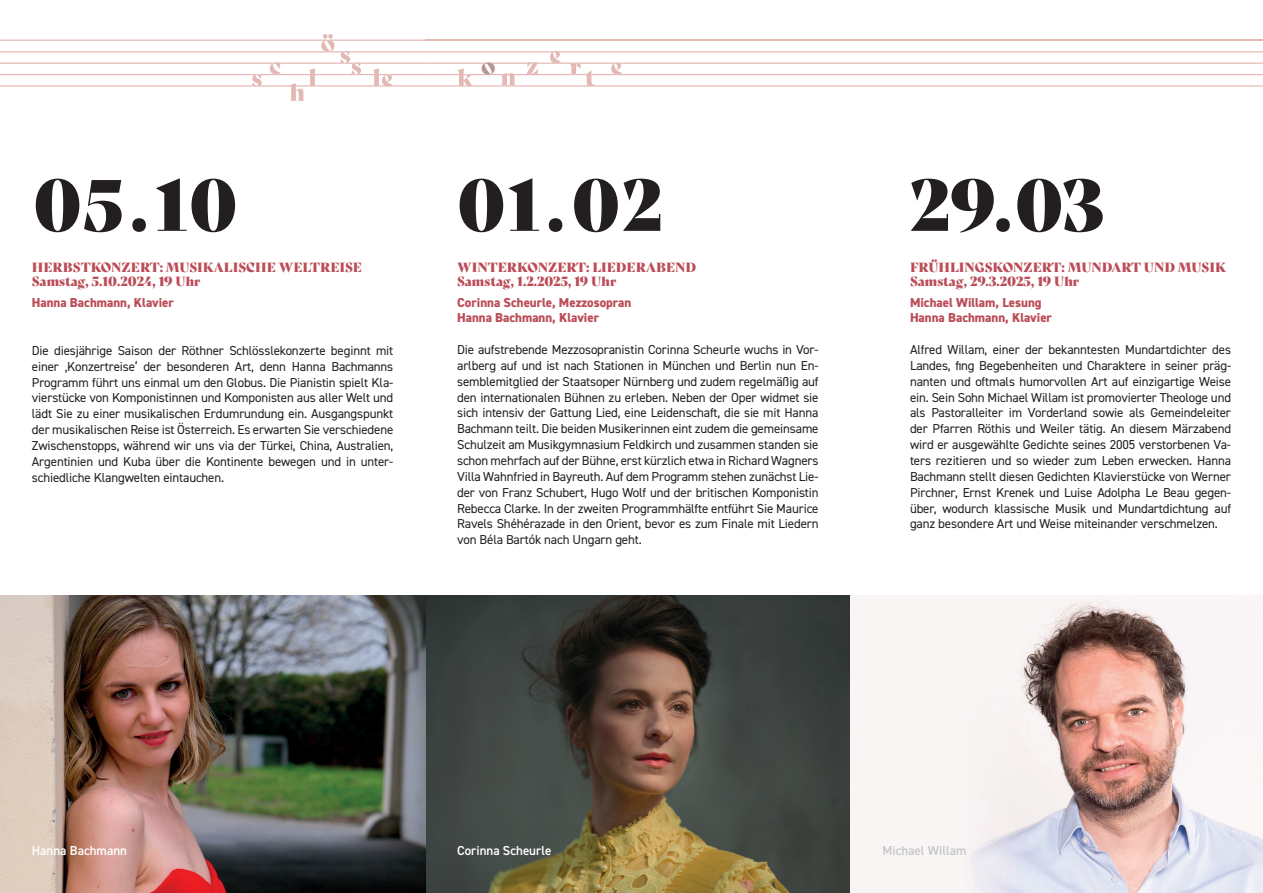
<style>
.page{position:relative;width:1263px;height:893px;background:#fff}
.page>*{position:absolute;margin:0;border:0;box-sizing:border-box;transform-origin:0 0}
.t1{font:70.5px "Bely Display";letter-spacing:.03em;color:#231f20}
.t2{font:13.05px/15.9px "DIN2014";letter-spacing:-.01em;color:#231f20;text-align:justify}
.t3{font:13.05px/13.5px "Bely Display";color:#bb4d58}
.t4{font:800 13.05px/15px "DIN2014";color:#bb4d58}
.t5{font:600 13.05px "DIN2014";color:#fff}
.t6{font:600 13.05px "DIN2014";color:#c7c8ca}
</style>
<div class="page">
<img style="left:0;top:595px;width:850px;height:298px">
<div style="left:850px;top:595px;width:413px;height:298px;background:#f9f5f5"></div>
<img style="left:972px;top:603px;width:291px;height:290px">
<svg style="left:0;top:34px;width:1263px;height:67px"></svg>
<h1 class="t1" style="left:33px;top:148px;width:206px">05 . 10</h1>
<p class="t3" style="left:32px;top:260px;width:332px">HERBSTKONZERT: MUSIKALISCHE WELTREISE<br>Samstag, 5.10.2024, 19 Uhr</p>
<p class="t4" style="left:32px;top:295px;width:144px">Hanna Bachmann, Klavier</p>
<p class="t2" style="left:32px;top:342px;width:363px">Die diesjährige Saison der Röthner Schlösslekonzerte beginnt mit einer ‚Konzertreise‘ der besonderen Art, denn Hanna Bachmanns Programm führt uns einmal um den Globus. Die Pianistin spielt Kla&shy;vierstücke von Komponistinnen und Komponisten aus aller Welt und lädt Sie zu einer musikalischen Erdumrundung ein. Ausgangspunkt der musikalischen Reise ist Österreich. Es erwarten Sie verschiedene Zwischenstopps, während wir uns via der Türkei, China, Australien, Argentinien und Kuba über die Kontinente bewegen und in unter&shy;schiedliche Klangwelten eintauchen.</p>
<h1 class="t1" style="left:457px;top:148px;width:207px">01 . 02</h1>
<p class="t3" style="left:457px;top:260px;width:241px">WINTERKONZERT: LIEDERABEND<br>Samstag, 1.2.2025, 19 Uhr</p>
<p class="t4" style="left:457px;top:295px;width:176px">Corinna Scheurle, Mezzosopran<br>Hanna Bachmann, Klavier</p>
<p class="t2" style="left:457px;top:341px;width:363px">Die aufstrebende Mezzosopranistin Corinna Scheurle wuchs in Vor&shy;arlberg auf und ist nach Stationen in München und Berlin nun En&shy;semblemitglied der Staatsoper Nürnberg und zudem regelmäßig auf den internationalen Bühnen zu erleben. Neben der Oper widmet sie sich intensiv der Gattung Lied, eine Leidenschaft, die sie mit Hanna Bachmann teilt. Die beiden Musikerinnen eint zudem die gemeinsame Schulzeit am Musikgymnasium Feldkirch und zusammen standen sie schon mehrfach auf der Bühne, erst kürzlich etwa in Richard Wagners Villa Wahnfried in Bayreuth. Auf dem Programm stehen zunächst Lie&shy;der von Franz Schubert, Hugo Wolf und der britischen Komponistin Rebecca Clarke. In der zweiten Programmhälfte entführt Sie Maurice Ravels Shéhérazade in den Orient, bevor es zum Finale mit Liedern von Béla Bartók nach Ungarn geht.</p>
<h1 class="t1" style="left:910px;top:148px;width:196px">29. 03</h1>
<p class="t3" style="left:910px;top:260px;width:317px">FRÜHLINGSKONZERT: MUNDART UND MUSIK<br>Samstag, 29.3.2025, 19 Uhr</p>
<p class="t4" style="left:910px;top:295px;width:144px">Michael Willam, Lesung<br>Hanna Bachmann, Klavier</p>
<p class="t2" style="left:910px;top:341px;width:323px">Alfred Willam, einer der bekanntesten Mundartdichter des Landes, fing Begebenheiten und Charaktere in seiner präg&shy;nanten und oftmals humorvollen Art auf einzigartige Weise ein. Sein Sohn Michael Willam ist promovierter Theologe und als Pastoralleiter im Vorderland sowie als Gemeindeleiter der Pfarren Röthis und Weiler tätig. An diesem Märzabend wird er ausgewählte Gedichte seines 2005 verstorbenen Va&shy;ters rezitieren und so wieder zum Leben erwecken. Hanna Bachmann stellt diesen Gedichten Klavierstücke von Werner Pirchner, Ernst Krenek und Luise Adolpha Le Beau gegen&shy;über, wodurch klassische Musik und Mundartdichtung auf ganz besondere Art und Weise miteinander verschmelzen.</p>
<p class="t5" style="left:32px;top:842px;width:97px">Hanna Bachmann</p>
<p class="t5" style="left:457px;top:842px;width:96px">Corinna Scheurle</p>
<p class="t6" style="left:882px;top:842px;width:85px">Michael Willam</p>
</div>
